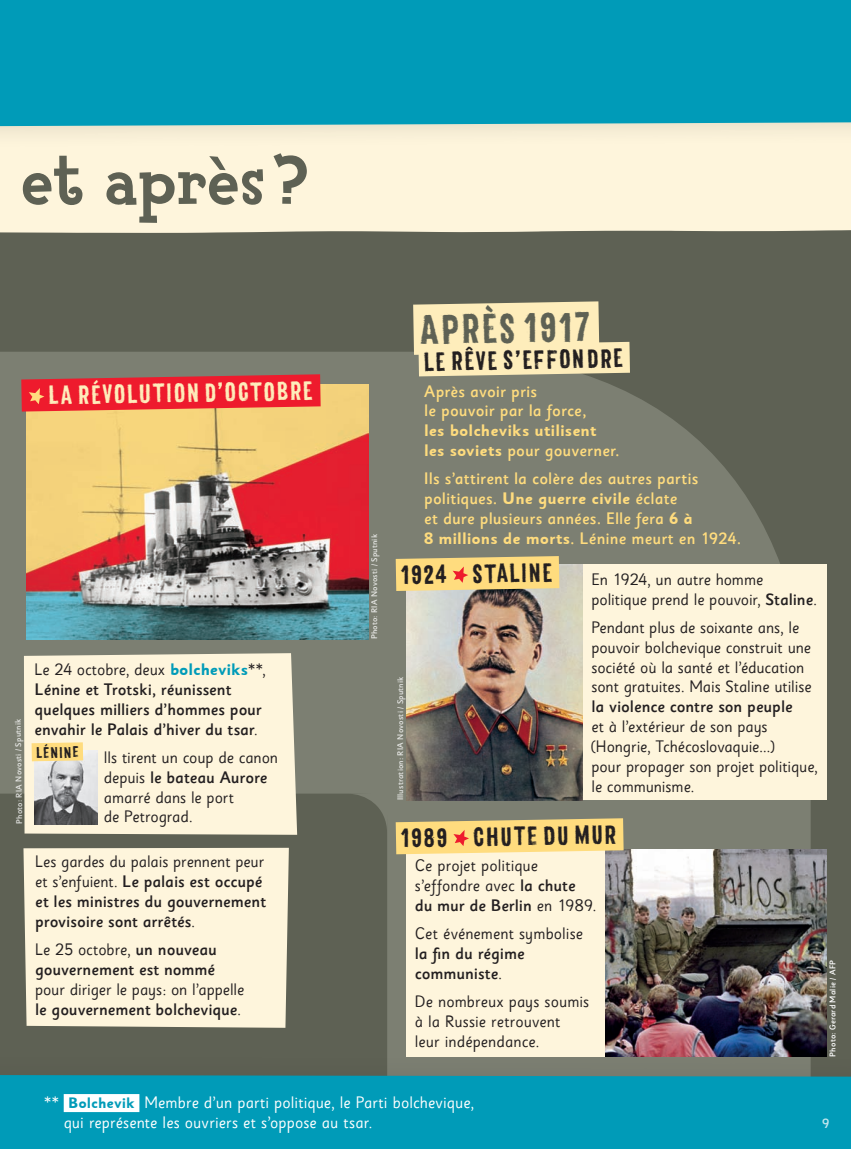
<style>
.page{position:relative;width:851px;height:1149px;background:#fff}
.page>*{position:absolute;margin:0;border:0;box-sizing:border-box;transform-origin:0 0}
.Titre_rubrique{font:800 70.5px "Fink";letter-spacing:.005em;color:#5e6154}
.Titre_paragraphe{font:39.9px "Canvas 3 D Sans";color:#5e6154}
.Titre_paragraphe-2{font:25.5px "Canvas 3 D Sans";color:#231f20}
.Titre_paragraphe-3{font:25.5px "Canvas 3 D Sans";color:#feedbb}
.Légende{font:16.5px/19.8px "Sassoon Sans";letter-spacing:-.005em;color:#231f20}
.Légende-2{font:500 16.5px/19.8px "Sassoon Sans";letter-spacing:-.005em;color:#231f20}
.t1{font:500 16.5px/19.8px "Sassoon Sans";letter-spacing:.005em;color:#ffdc7e}
.Titre_paragraphe-4{font:16.5px/19.8px "Sassoon Sans";color:#fff}
.Titre_paragraphe-5{font:15px "Canvas 3 D Sans";color:#231f20}
.t2{font:500 13.5px "Sassoon Sans";color:#fff}
.t3{font:500 8.25px "Sassoon Sans";letter-spacing:.02em;color:#fff}
.s1{font-weight:400}
.s2{font-weight:700;color:#009bb8}
.s3{font-weight:500}
.s4{font-weight:700}
.s5{font-weight:700;font-size:15px;color:#009bb8}
</style>
<div class="page">
<div style="left:0;top:0;width:850px;height:1148px;background:#5e6154"></div>
<svg style="left:433px;top:376px;width:347px;height:188px;fill:#7c7f72"></svg>
<div style="left:387px;top:793px;width:423px;height:255px;background:#7c7f72"></div>
<div style="left:0;top:352px;width:433px;height:441px;background:#7c7f72"></div>
<svg style="left:348px;top:792px;width:41px;height:42px"></svg>
<div style="left:0;top:153px;width:850px;height:80px;background:#fef5dc"></div>
<div style="left:0;top:0;width:850px;height:153px;background:#fcf3da"></div>
<div style="left:0;top:0;width:850px;height:130px;background:#009bb8"></div>
<div style="left:0;top:1048px;width:850px;height:100px;background:#231f20;opacity:.1"></div>
<div style="left:0;top:1074px;width:850px;height:74px;background:#009bb8"></div>
<div style="left:64px;top:1093px;width:75px;height:18px;background:#fff"></div>
<div style="left:583px;top:564px;width:243px;height:236px;background:#fef5dc"></div>
<img style="left:27px;top:384px;width:342px;height:255px">
<img style="left:406px;top:564px;width:177px;height:236px">
<div style="left:24px;top:653px;width:273px;height:181px;background:#fef5dc"></div>
<div style="left:23px;top:847px;width:266px;height:180px;background:#fef5dc"></div>
<svg style="left:413px;top:301px;width:217px;height:75px;background:#e9dbae"></svg>
<svg style="left:395px;top:556px;width:164px;height:34px;background:#f5d27c"></svg>
<svg style="left:21px;top:374px;width:299px;height:37px;background:#e52e37"></svg>
<img style="left:35px;top:750px;width:62px;height:73px">
<svg style="left:32px;top:742px;width:51px;height:19px"></svg>
<img style="left:604px;top:849px;width:222px;height:207px">
<div style="left:406px;top:849px;width:198px;height:207px;background:#fef5dc"></div>
<svg style="left:395px;top:818px;width:228px;height:36px;background:#f4d37f"></svg>
<p class="Titre_rubrique" style="left:21px;top:137px;width:288px">et après?</p>
<p class="Titre_paragraphe-3" style="left:49px;top:379px;width:268px;rotate:-1deg">La révolution d’octobre</p>
<p class="t3" style="left:15px;top:823px;width:107px;rotate:-91deg">Photo : RIA Novosti / Sputnik</p>
<p class="Légende-2" style="left:35px;top:659px;width:233px"><span class="s1">Le 24 octobre, deux</span> <span class="s2">bolcheviks</span><span class="s1">**, </span>Lénine et Trotski, réunissent quelques milliers d’hommes pour envahir le Palais d’hiver du tsar<span class="s1">.</span></p>
<p class="Légende" style="left:104px;top:747px;width:176px">Ils tirent un coup de canon depuis <span class="s3">le bateau Aurore </span>amarré dans le port<br>de Petrograd.</p>
<p class="Légende-2" style="left:35px;top:851px;width:232px"><span class="s1">Les gardes du palais prennent peur et s’enfuient.</span> Le palais est occupé et les ministres du gouvernement provisoire sont arrêtés<span class="s1">.</span></p>
<p class="Légende-2" style="left:35px;top:939px;width:211px"><span class="s1">Le 25 octobre,</span> un nouveau gouvernement est nommé <span class="s1">pour diriger le pays: on l’appelle </span>le gouvernement bolchevique<span class="s1">.</span></p>
<p class="Titre_paragraphe-5" style="left:36px;top:743px;width:46px;rotate:-1deg">LÉNINE</p>
<p class="t3" style="left:369px;top:639px;width:107px;rotate:-90deg">Photo : RIA Novosti / Sputnik</p>
<p class="Titre_paragraphe" style="left:419px;top:305px;width:175px;rotate:-1deg">Après 1917</p>
<p class="Titre_paragraphe-2" style="left:424px;top:346px;width:203px;rotate:-1deg">le rêve s’eff ondre</p>
<p class="t1" style="left:424px;top:381px;width:197px">Après avoir pris<br>le pouvoir par la force,<br><span class="s4">les bolcheviks utilisent les soviets</span> pour gouverner.</p>
<p class="t1" style="left:424px;top:469px;width:318px">Ils s’attirent la colère des autres partis politiques. <span class="s4">Une guerre civile</span> éclate<br>et dure plusieurs années. Elle fera <span class="s4">6 à<br>8 millions de morts</span>. Lénine meurt en 1924.</p>
<p class="Titre_paragraphe-2" style="left:401px;top:559px;width:155px;rotate:-1deg">1924 staline</p>
<p class="t3" style="left:395px;top:800px;width:125px;rotate:-90deg">Illustration : RIA Novosti / Sputnik</p>
<p class="Légende" style="left:591px;top:569px;width:227px">En 1924, un autre homme politique prend le pouvoir, <span class="s3">Staline</span>.</p>
<p class="Légende" style="left:591px;top:617px;width:228px">Pendant plus de soixante ans, le pouvoir bolchevique construit une société où la santé et l’éducation sont gratuites. Mais Staline utilise <span class="s3">la violence contre son peuple<br></span>et à l’extérieur de son pays (Hongrie, Tchécoslovaquie...)<br>pour propager son projet politique, le communisme.</p>
<p class="Titre_paragraphe-2" style="left:401px;top:822px;width:219px;rotate:-1deg">1989 CHUTE DU MUR</p>
<p class="Légende" style="left:415px;top:855px;width:183px">Ce projet politique s’effondre avec <span class="s3">la chute du mur de Berlin</span> en 1989.</p>
<p class="Légende-2" style="left:415px;top:923px;width:170px"><span class="s1">Cet événement symbolise </span>la fin du régime communiste<span class="s1">.</span></p>
<p class="Légende" style="left:415px;top:991px;width:176px">De nombreux pays soumis à la Russie retrouvent<br>leur indépendance.</p>
<p class="t3" style="left:827px;top:1056px;width:98px;rotate:-90deg">Photo: Gerard Malie / AFP</p>
<p class="Titre_paragraphe-4" style="left:64px;top:1092px;width:412px;text-indent:-19px">** <span class="s5">Bolchevik</span> Membre d’un parti politique, le Parti bolchevique, qui représente les ouvriers et s’oppose au tsar.</p>
<p class="t2" style="left:822px;top:1114px;width:9px">9</p>
</div>
